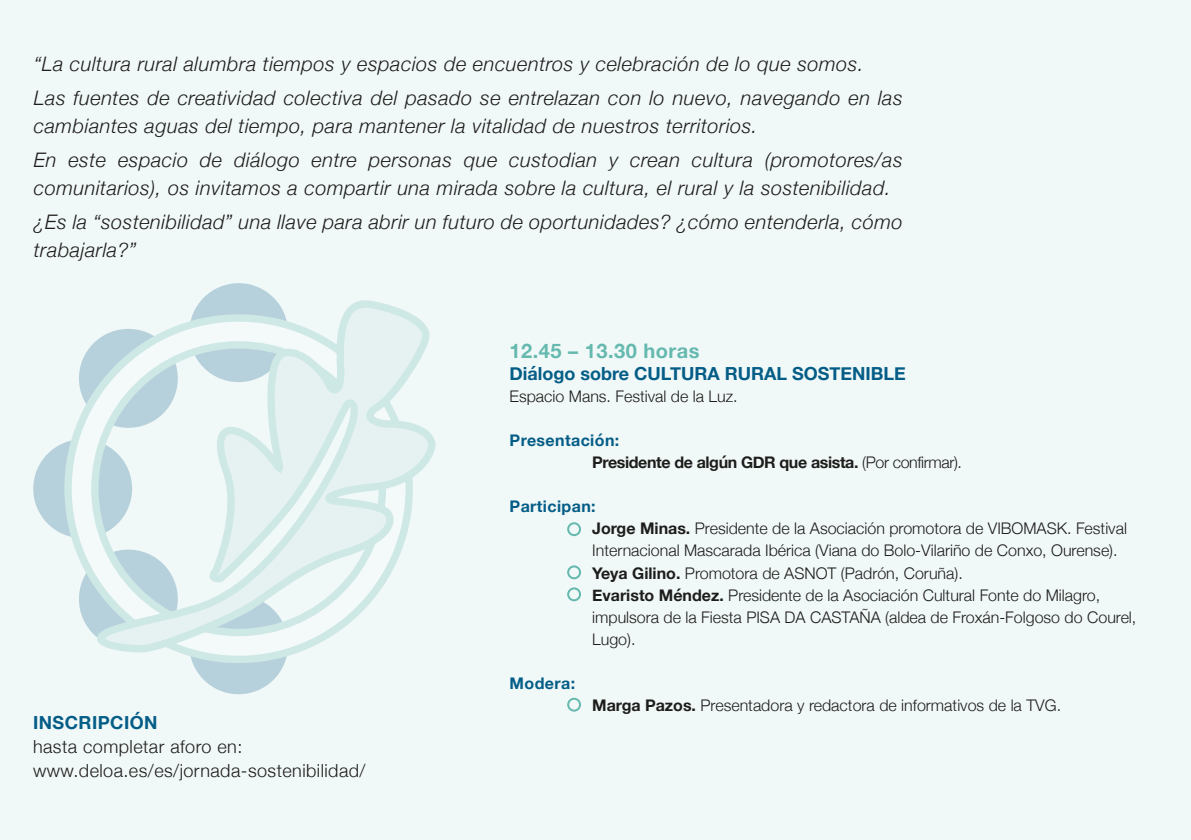
<style>
.page{position:relative;width:1191px;height:840px;background:#fff}
.page>*{position:absolute;margin:0;border:0;box-sizing:border-box;transform-origin:0 0}
.t1{font:italic 300 20px/34px "Helvetica Neue";letter-spacing:.025em;color:#1d1d1b}
.t2{font:700 20px "Helvetica Neue";letter-spacing:.025em;color:#65b9ae}
.t3{font:300 18px/24px "Helvetica Neue";letter-spacing:.025em;color:#1d1d1b}
.t4{font:700 18px "Helvetica Neue";color:#035d86}
.t5{font:700 18px "Helvetica Neue";letter-spacing:.025em;color:#035d86}
.t6{font:300 16px/22px "Helvetica Neue";color:#1d1d1b}
.t7{font:700 16px/22px "Helvetica Neue";letter-spacing:-.025em;color:#1d1d1b}
.t8{font:700 16px "Helvetica Neue";letter-spacing:.025em;color:#035d86}
.s1{color:#035d86}
.s2{font-weight:300}
.s3{font-weight:700;color:#035d86}
.s4{font-weight:700}
</style>
<div class="page">
<div style="left:0;top:0;width:1191px;height:839px;background:#f1f8f8"></div>
<div style="left:189px;top:283px;width:99px;height:99px;background:#b6d1db;border-radius:50%"></div>
<div style="left:189px;top:595px;width:99px;height:98px;background:#b6d1db;border-radius:50%"></div>
<div style="left:33px;top:439px;width:99px;height:99px;background:#b6d1db;border-radius:50%"></div>
<svg style="left:61px;top:440px;width:226px;height:226px"></svg>
<svg style="left:71px;top:298px;width:364px;height:358px"></svg>
<svg style="left:567px;top:522px;width:14px;height:13px"></svg>
<svg style="left:567px;top:565px;width:14px;height:13px"></svg>
<svg style="left:567px;top:587px;width:14px;height:13px"></svg>
<svg style="left:567px;top:697px;width:14px;height:14px"></svg>
<p class="t1" style="left:34px;top:46px;width:870px">“La cultura rural alumbra tiempos y espacios de encuentros y celebración de lo que somos.<br>Las fuentes de creatividad colectiva del pasado se entrelazan con lo nuevo, navegando en las</p>
<p class="t1" style="left:34px;top:108px;width:870px">cambiantes aguas del tiempo, para mantener la vitalidad de nuestros territorios.<br>En este espacio de diálogo entre personas que custodian y crean cultura (promotores/as</p>
<p class="t1" style="left:34px;top:170px;width:870px">comunitarios), os invitamos a compartir una mirada sobre la cultura, el rural y la sostenibilidad. ¿Es la “sostenibilidad” una llave para abrir un futuro de oportunidades? ¿cómo entenderla, cómo</p>
<p class="t1" style="left:34px;top:232px;width:104px">trabajarla?”</p>
<p class="t5" style="left:33px;top:707px;width:126px">INSCRIPCIÓN</p>
<p class="t3" style="left:33px;top:732px;width:334px">hasta completar aforo en: www.deloa.es/es/jornada-sostenibilidad/</p>
<p class="t2" style="left:509px;top:335px;width:191px">12.45 – 13.30 horas</p>
<p class="t4" style="left:509px;top:359px;width:398px">Diálogo sobre CULTURA RURAL SOSTENIBLE</p>
<p class="t6" style="left:509px;top:384px;width:230px">Espacio Mans. Festival de la Luz.</p>
<p class="t7" style="left:592px;top:430px;width:371px;text-indent:-83px"><span class="s1">Presentación:<br></span>Presidente de algún GDR que asista. <span class="s2">(Por confirmar).</span></p>
<p class="t6" style="left:592px;top:494px;width:546px;text-indent:-83px"><span class="s3">Participan:<br></span><span class="s4">Jorge Minas.</span> Presidente de la Asociación promotora de VIBOMASK. Festival Internacional Mascarada Ibérica (Viana do Bolo-Vilariño de Conxo, Ourense).<br><span class="s4">Yeya Gilino.</span> Promotora de ASNOT (Padrón, Coruña).<br><span class="s4">Evaristo Méndez.</span> Presidente de la Asociación Cultural Fonte do Milagro, impulsora de la Fiesta PISA DA CASTAÑA (aldea de Froxán-Folgoso do Courel, Lugo).</p>
<p class="t8" style="left:509px;top:670px;width:67px">Modera:</p>
<p class="t6" style="left:592px;top:692px;width:470px"><span class="s4">Marga Pazos.</span> Presentadora y redactora de informativos de la TVG.</p>
</div>
